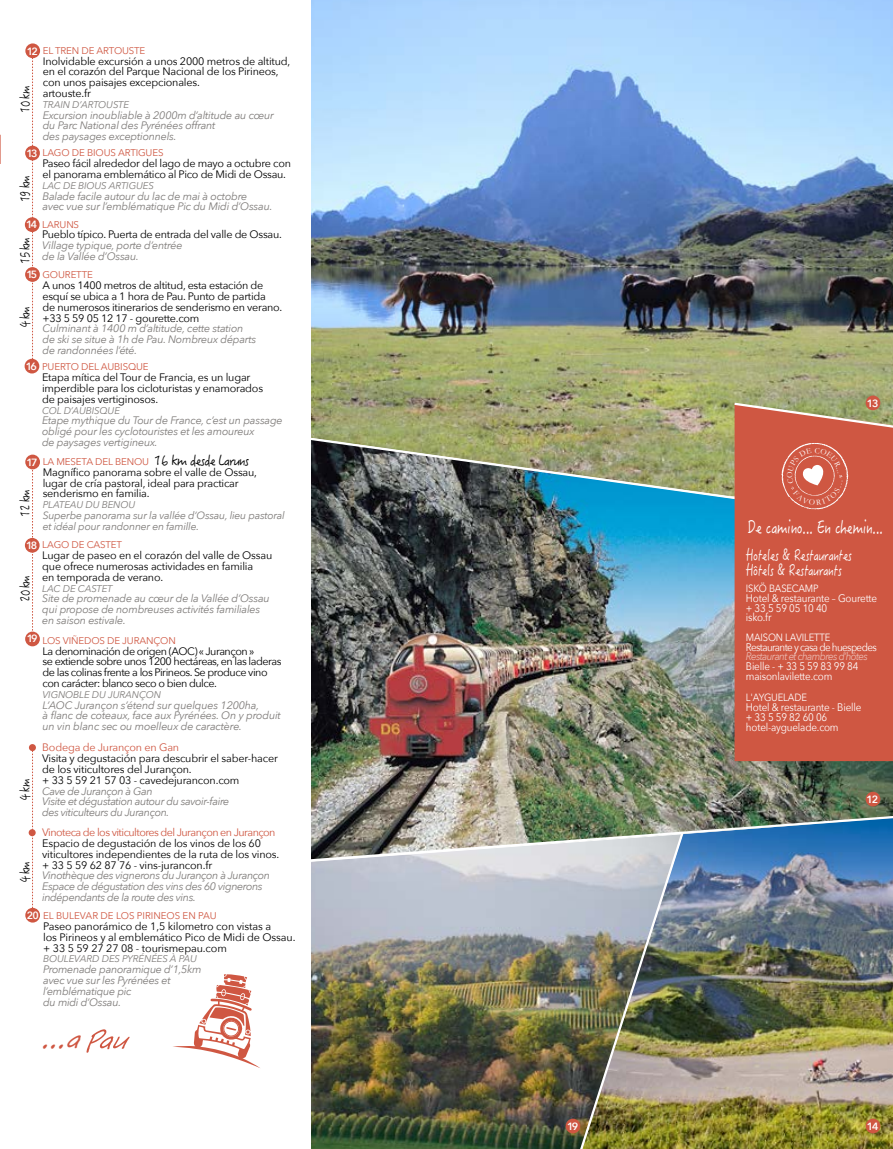
<style>
.page{position:relative;width:893px;height:1149px;background:#fff}
.page>*{position:absolute;margin:0;border:0;box-sizing:border-box;transform-origin:0 0}
.t1{font:italic 30.15px "Hanzi Pen SC W3";color:#cf5742;scale:1.06 1}
.t2{font:17.7px "Hanzi Pen SC W3";letter-spacing:-.03em;color:#fff;scale:.81 1}
.t3{font:15px/15px "Hanzi Pen SC W3";letter-spacing:-.03em;color:#fff;scale:.81 1}
.t4{font:13.95px "Hanzi Pen SC W3";letter-spacing:-.07em;color:#000}
.t5{font:13.5px "Hanzi Pen SC W3";letter-spacing:-.07em;color:#000;scale:.81 1}
.t6{font:10.95px/9.8px "Avenir Next";letter-spacing:-.02em;color:#fff;scale:.9 1}
.t7{font:10.95px "Avenir Next";letter-spacing:-.06em;color:#fff;scale:.9 1}
.t8{font:italic 10.95px "Avenir Next";letter-spacing:-.06em;color:rgb(255 255 255/.6);scale:.9 1}
.t9{font:10.8px/10.8px "Avenir Next";letter-spacing:-.015em;color:#000}
.t10{font:italic 10.8px/10.8px "Avenir Next";letter-spacing:-.02em;color:#7f7c7a}
.t11{font:italic 10.8px/10.8px "Avenir Next";letter-spacing:-.04em;color:#7f7c7a}
.t12{font:10.8px/10.8px "Avenir Next";letter-spacing:-.045em;color:#000}
.t13{font:10.8px "Avenir Next";letter-spacing:-.05em;color:#cf5742}
.t14{font:10.8px "Avenir Next";letter-spacing:-.015em;color:#cf5742}
.t15{font:italic 10.5px/10.8px "Avenir Next";letter-spacing:-.02em;color:#7f7c7a}
.t16{font:10.5px "Avenir Next";letter-spacing:-.02em;color:#fff;scale:.9 1}
.t17{font:600 10.5px "Avenir Next";letter-spacing:-.17em;color:#fff}
.t18{font:9.75px "Avenir Next";letter-spacing:-.015em;color:#cf5742}
.t19{font:italic 9.75px "Avenir Next";letter-spacing:-.015em;color:#7f7c7a}
.s1{font-weight:600;font-size:10.5px;color:#fff}
</style>
<div class="page">
<img style="left:311px;top:0;width:582px;height:401px">
<img style="left:311px;top:509px;width:582px;height:303px">
<div style="left:735px;top:509px;width:158px;height:251px;background:#cf5742"></div>
<div style="left:866px;top:791px;width:14px;height:15px;background:#cf5742;border-radius:50%"></div>
<div style="left:866px;top:395px;width:14px;height:15px;background:#cf5742;border-radius:50%"></div>
<img style="left:173px;top:812px;width:720px;height:336px">
<svg style="left:32px;top:469px;width:1px;height:162px"></svg>
<svg style="left:29px;top:828px;width:7px;height:7px"></svg>
<svg style="left:29px;top:743px;width:7px;height:7px"></svg>
<svg style="left:86px;top:1029px;width:44px;height:23px"></svg>
<svg style="left:32px;top:58px;width:1px;height:300px"></svg>
<div style="left:25px;top:538px;width:15px;height:14px;background:#cf5742;border-radius:50%"></div>
<svg style="left:32px;top:747px;width:1px;height:160px"></svg>
<div style="left:25px;top:146px;width:15px;height:14px;background:#cf5742;border-radius:50%"></div>
<div style="left:25px;top:267px;width:15px;height:15px;background:#cf5742;border-radius:50%"></div>
<div style="left:25px;top:217px;width:15px;height:15px;background:#cf5742;border-radius:50%"></div>
<div style="left:25px;top:358px;width:14px;height:15px;background:#cf5742;border-radius:50%"></div>
<div style="left:285px;top:0;width:26px;height:1148px;background:#fff"></div>
<svg style="left:0;top:134px;width:1px;height:30px"></svg>
<div style="left:25px;top:43px;width:15px;height:15px;background:#cf5742;border-radius:50%"></div>
<div style="left:25px;top:454px;width:15px;height:15px;background:#cf5742;border-radius:50%"></div>
<div style="left:25px;top:631px;width:15px;height:15px;background:#cf5742;border-radius:50%"></div>
<div style="left:25px;top:907px;width:15px;height:15px;background:#cf5742;border-radius:50%"></div>
<img style="left:311px;top:401px;width:582px;height:108px">
<p class="t18" style="left:43px;top:42px;width:104px">EL TREN DE ARTOUSTE</p>
<p class="t9" style="left:43px;top:55px;width:249px">Inolvidable excursión a unos 2000 metros de altitud, en el corazón del Parque Nacional de los Pirineos, con unos paisajes excepcionales.<br>artouste.fr</p>
<p class="t19" style="left:43px;top:96px;width:88px">TRAIN D’ARTOUSTE</p>
<p class="t10" style="left:43px;top:109px;width:233px">Excursion inoubliable à 2000m d’altitude au cœur du Parc National des Pyrénées offrant<br>des paysages exceptionnels.</p>
<p class="t17" style="left:27px;top:42px;width:13px">12</p>
<p class="t5" style="left:17px;top:113px;width:34px;rotate:-90deg">10 km</p>
<p class="t17" style="left:26px;top:144px;width:13px">13</p>
<p class="t18" style="left:43px;top:145px;width:123px">LAGO DE BIOUS ARTIGUES</p>
<p class="t9" style="left:43px;top:157px;width:250px">Paseo fácil alrededor del lago de mayo a octubre con el panorama emblemático al Pico de Midi de Ossau.</p>
<p class="t19" style="left:43px;top:177px;width:113px">LAC DE BIOUS ARTIGUES</p>
<p class="t10" style="left:43px;top:190px;width:231px">Balade facile autour du lac de mai à octobre<br>avec vue sur l’emblématique Pic du Midi d’Ossau.</p>
<p class="t18" style="left:42px;top:216px;width:38px">LARUNS</p>
<p class="t9" style="left:42px;top:229px;width:241px">Pueblo típico. Puerta de entrada del valle de Ossau.</p>
<p class="t10" style="left:42px;top:239px;width:142px">Village typique, porte d’entrée de la Vallée d’Ossau.</p>
<p class="t18" style="left:43px;top:266px;width:52px">GOURETTE</p>
<p class="t9" style="left:43px;top:279px;width:241px">A unos 1400 metros de altitud, esta estación de esquí se ubica a 1 hora de Pau. Punto de partida<br>de numerosos itinerarios de senderismo en verano. +33 5 59 05 12 17 - gourette.com</p>
<p class="t10" style="left:43px;top:322px;width:215px">Culminant à 1400 m d’altitude, cette station de ski se situe à 1h de Pau. Nombreux départs de randonnées l’été.</p>
<p class="t18" style="left:42px;top:358px;width:108px">PUERTO DEL AUBISQUE</p>
<p class="t9" style="left:42px;top:371px;width:223px">Etapa mítica del Tour de Francia, es un lugar imperdible para los cicloturistas y enamorados de paisajes vertiginosos.</p>
<p class="t19" style="left:42px;top:402px;width:79px">COL D’AUBISQUE</p>
<p class="t10" style="left:42px;top:414px;width:242px">Etape mythique du Tour de France, c’est un passage obligé pour les cyclotouristes et les amoureux<br>de paysages vertigineux.</p>
<p class="t5" style="left:17px;top:202px;width:34px;rotate:-90deg">19 km</p>
<p class="t17" style="left:26px;top:215px;width:13px">14</p>
<p class="t5" style="left:17px;top:264px;width:34px;rotate:-90deg">15 km</p>
<p class="t17" style="left:26px;top:265px;width:13px">15</p>
<p class="t5" style="left:16px;top:327px;width:28px;rotate:-90deg">4 km</p>
<p class="t17" style="left:26px;top:357px;width:13px">16</p>
<p class="t4" style="left:154px;top:451px;width:97px">16 km desde Laruns</p>
<p class="t18" style="left:43px;top:453px;width:108px">LA MESETA DEL BENOU</p>
<p class="t9" style="left:43px;top:466px;width:216px">Magnífico panorama sobre el valle de Ossau, lugar de cría pastoral, ideal para practicar senderismo en familia.</p>
<p class="t19" style="left:43px;top:496px;width:94px">PLATEAU DU BENOU</p>
<p class="t15" style="left:43px;top:509px;width:244px">Superbe panorama sur la vallée d’Ossau, lieu pastoral et idéal pour randonner en famille.</p>
<p class="t18" style="left:42px;top:536px;width:81px">LAGO DE CASTET</p>
<p class="t9" style="left:42px;top:549px;width:232px">Lugar de paseo en el corazón del valle de Ossau que ofrece numerosas actividades en familia<br>en temporada de verano.</p>
<p class="t19" style="left:42px;top:579px;width:72px">LAC DE CASTET</p>
<p class="t10" style="left:42px;top:592px;width:229px">Site de promenade au cœur de la Vallée d’Ossau qui propose de nombreuses activités familiales en saison estivale.</p>
<p class="t18" style="left:27px;top:632px;width:151px"><span class="s1">19</span> LOS VIÑEDOS DE JURANÇON</p>
<p class="t12" style="left:43px;top:644px;width:240px">La denominación de origen (AOC) « Jurançon »<br>se extiende sobre unos 1200 hectáreas, en las laderas de las colinas frente a los Pirineos. Se produce vino con carácter: blanco seco o bien dulce.</p>
<p class="t19" style="left:43px;top:686px;width:120px">VIGNOBLE DU JURANÇON</p>
<p class="t10" style="left:43px;top:698px;width:240px">L’AOC Jurançon s’étend sur quelques 1200ha,<br>à flanc de coteaux, face aux Pyrénées. On y produit un vin blanc sec ou moelleux de caractère.</p>
<p class="t17" style="left:27px;top:453px;width:13px">17</p>
<p class="t5" style="left:16px;top:516px;width:34px;rotate:-90deg">12 km</p>
<p class="t17" style="left:26px;top:536px;width:13px">18</p>
<p class="t5" style="left:16px;top:602px;width:34px;rotate:-90deg">20 km</p>
<p class="t5" style="left:16px;top:800px;width:28px;rotate:-90deg">4 km</p>
<p class="t5" style="left:16px;top:882px;width:28px;rotate:-90deg">4 km</p>
<p class="t14" style="left:42px;top:738px;width:139px">Bodega de Jurançon en Gan</p>
<p class="t9" style="left:42px;top:752px;width:237px">Visita y degustación para descubrir el saber-hacer de los viticultores del Jurançon.<br>+ 33 5 59 21 57 03 - cavedejurancon.com</p>
<p class="t11" style="left:42px;top:784px;width:189px">Cave de Jurançon à Gan<br>Visite et dégustation autour du savoir-faire des viticulteurs du Jurançon.</p>
<p class="t13" style="left:42px;top:823px;width:235px">Vinoteca de los viticultores del Jurançon en Jurançon</p>
<p class="t9" style="left:42px;top:837px;width:239px">Espacio de degustación de los vinos de los 60 viticultores independientes de la ruta de los vinos. + 33 5 59 62 87 76 - vins-jurancon.fr</p>
<p class="t11" style="left:42px;top:869px;width:229px">Vinothèque des vignerons du Jurançon à Jurançon<br>Espace de dégustation des vins des 60 vignerons indépendants de la route des vins.</p>
<p class="t18" style="left:27px;top:907px;width:192px"><span class="s1">20</span> EL BULEVAR DE LOS PIRINEOS EN PAU</p>
<p class="t9" style="left:43px;top:920px;width:254px">Paseo panorámico de 1,5 kilometro con vistas a<br>los Pirineos y al emblemático Pico de Midi de Ossau. + 33 5 59 27 27 08 - tourismepau.com</p>
<p class="t19" style="left:43px;top:950px;width:155px">BOULEVARD DES PYRÉNÉES À PAU</p>
<p class="t10" style="left:43px;top:963px;width:160px">Promenade panoramique d’1,5km avec vue sur les Pyrénées et l’emblématique pic<br>du midi d’Ossau.</p>
<h1 class="t1" style="left:40px;top:1017px;width:52px">...a</h1>
<p class="t17" style="left:567px;top:1116px;width:13px">19</p>
<p class="t17" style="left:867px;top:394px;width:13px">13</p>
<h2 class="t2" style="left:748px;top:515px;width:169px">De camino... En chemin...</h2>
<h3 class="t3" style="left:746px;top:547px;width:133px">Hoteles &amp; Restaurantes<br>Hôtels &amp; Restaurants</h3>
<p class="t16" style="left:746px;top:579px;width:82px">ISKÖ BASECAMP</p>
<p class="t6" style="left:746px;top:592px;width:147px">Hotel &amp; restaurante – Gourette + 33 5 59 05 10 40<br>isko.fr</p>
<p class="t16" style="left:746px;top:628px;width:95px">MAISON LAVILETTE</p>
<p class="t7" style="left:746px;top:637px;width:147px">Restaurante y casa de huespedes</p>
<p class="t8" style="left:746px;top:647px;width:137px">Restaurant et chambres d’hôtes</p>
<p class="t6" style="left:746px;top:660px;width:127px">Bielle - + 33 5 59 83 99 84 maisonlavilette.com</p>
<p class="t16" style="left:746px;top:688px;width:69px">L'AYGUELADE</p>
<p class="t6" style="left:746px;top:701px;width:130px">Hotel &amp; restaurante - Bielle + 33 5 59 82 60 06 hotel-ayguelade.com</p>
<p class="t17" style="left:867px;top:790px;width:13px">12</p>
<p class="t17" style="left:867px;top:1116px;width:13px">14</p>
</div>
